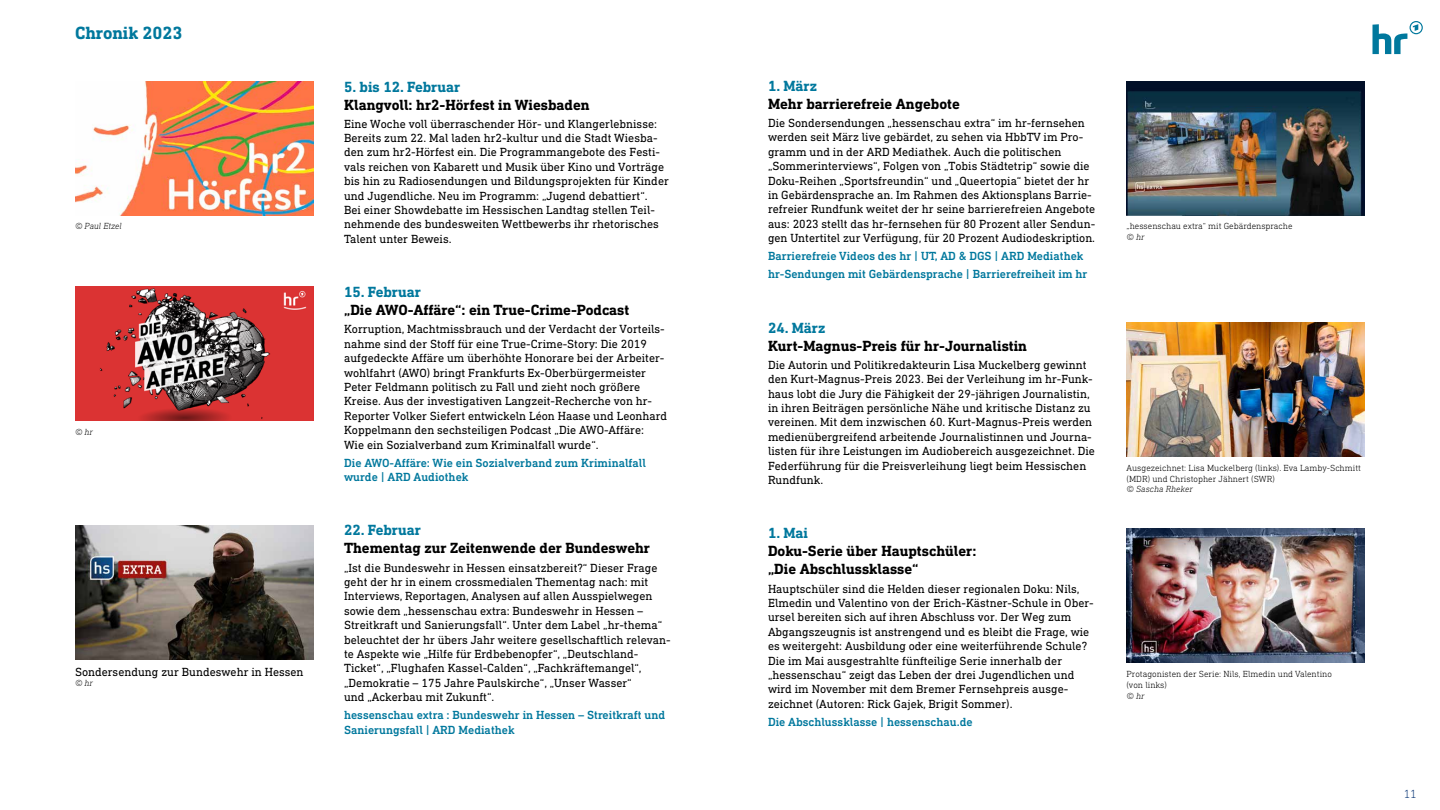
<style>
.page{position:relative;width:1440px;height:810px;background:#fff}
.page>*{position:absolute;margin:0;border:0;box-sizing:border-box;transform-origin:0 0}
.t1{font:700 18px "DIN Next Slab Pro";color:#00789d}
.t2{font:700 15px/18px "DIN Next Slab Pro";color:#000}
.t3{font:700 15px "DIN Next Slab Pro";color:#00789d}
.t4{font:12px/14.4px "DIN Next Slab Pro";color:#000}
.t5{font:500 12px/14.4px "DIN Next Slab Pro";color:#00789d}
.t6{font:300 12px "DIN Next Slab Pro";color:#0e3a78}
.t7{font:300 9px/10.8px "DIN Next Slab Pro";color:#000}
.t8{font:italic 300 9px "DIN Next Slab Pro";color:#000}
</style>
<div class="page">
<svg style="left:1373px;top:21px;width:50px;height:33px"></svg>
<img style="left:75px;top:81px;width:238px;height:134px">
<img style="left:1127px;top:81px;width:238px;height:134px">
<img style="left:75px;top:525px;width:238px;height:134px">
<img style="left:1127px;top:529px;width:238px;height:134px">
<img style="left:75px;top:287px;width:238px;height:134px">
<img style="left:1127px;top:322px;width:238px;height:135px">
<h1 class="t1" style="left:75px;top:23px;width:109px">Chronik 2023</h1>
<p class="t3" style="left:768px;top:77px;width:51px">1. März</p>
<p class="t2" style="left:768px;top:95px;width:193px">Mehr barrierefreie Angebote</p>
<p class="t4" style="left:768px;top:115px;width:329px">Die Sondersendungen „hessenschau extra“ im hr-fernsehen werden seit März live gebärdet, zu sehen via HbbTV im Pro&shy;gramm und in der ARD Mediathek. Auch die politischen „Sommerinterviews“, Folgen von „Tobis Städtetrip“ sowie die Doku-Reihen „Sportsfreundin“ und „Queertopia“ bietet der hr in Gebärdensprache an. Im Rahmen des Aktionsplans Barrie&shy;refreier Rundfunk weitet der hr seine barrierefreien Angebote aus: 2023 stellt das hr-fernsehen für 80 Prozent aller Sendun&shy;gen Untertitel zur Verfügung, für 20 Prozent Audiodeskription.</p>
<p class="t5" style="left:768px;top:247px;width:321px;line-height:18.1px">Barrierefreie Videos des hr | UT, AD &amp; DGS | ARD Mediathek hr-Sendungen mit Gebärdensprache | Barrierefreiheit im hr</p>
<p class="t3" style="left:344px;top:78px;width:118px">5. bis 12. Februar</p>
<p class="t2" style="left:344px;top:95px;width:247px">Klangvoll: hr2-Hörfest in Wiesbaden</p>
<p class="t4" style="left:344px;top:116px;width:326px">Eine Woche voll überraschender Hör- und Klangerlebnisse:<br>Bereits zum 22. Mal laden hr2-kultur und die Stadt Wiesba&shy;den zum hr2-Hörfest ein. Die Programmangebote des Festi&shy;vals reichen von Kabarett und Musik über Kino und Vorträge bis hin zu Radiosendungen und Bildungsprojekten für Kinder und Jugendliche. Neu im Programm: „Jugend debattiert“.<br>Bei einer Showdebatte im Hessischen Landtag stellen Teil&shy;nehmende des bundesweiten Wettbewerbs ihr rhetorisches Talent unter Beweis.</p>
<p class="t8" style="left:75px;top:221px;width:48px">© Paul Etzel</p>
<p class="t7" style="left:1127px;top:221px;width:168px">„hessenschau extra“ mit Gebärdensprache</p>
<p class="t8" style="left:1127px;top:232px;width:20px">© hr</p>
<p class="t8" style="left:75px;top:427px;width:20px">© hr</p>
<p class="t3" style="left:344px;top:283px;width:78px">15. Februar</p>
<p class="t2" style="left:344px;top:301px;width:287px">„Die AWO-Affäre“: ein True-Crime-Podcast</p>
<p class="t4" style="left:344px;top:322px;width:325px">Korruption, Machtmissbrauch und der Verdacht der Vorteils&shy;nahme sind der Stoff für eine True-Crime-Story: Die 2019 aufgedeckte Affäre um überhöhte Honorare bei der Arbeiter&shy;wohlfahrt (AWO) bringt Frankfurts Ex-Oberbürgermeister Peter Feldmann politisch zu Fall und zieht noch größere Kreise. Aus der investigativen Langzeit-Recherche von hr-Reporter Volker Siefert entwickeln Léon Haase und Leonhard Koppelmann den sechsteiligen Podcast „Die AWO-Affäre:<br>Wie ein Sozialverband zum Kriminalfall wurde“.</p>
<p class="t5" style="left:344px;top:455px;width:303px">Die AWO-Affäre: Wie ein Sozialverband zum Kriminalfall wurde | ARD Audiothek</p>
<p class="t3" style="left:768px;top:319px;width:59px">24. März</p>
<p class="t2" style="left:768px;top:337px;width:261px">Kurt-Magnus-Preis für hr-Journalistin</p>
<p class="t4" style="left:768px;top:357px;width:329px">Die Autorin und Politikredakteurin Lisa Muckelberg gewinnt den Kurt-Magnus-Preis 2023. Bei der Verleihung im hr-Funk&shy;haus lobt die Jury die Fähigkeit der 29-jährigen Journalistin, in ihren Beiträgen persönliche Nähe und kritische Distanz zu vereinen. Mit dem inzwischen 60. Kurt-Magnus-Preis werden medienübergreifend arbeitende Journalistinnen und Journa&shy;listen für ihre Leistungen im Audiobereich ausgezeichnet. Die Federführung für die Preisverleihung liegt beim Hessischen Rundfunk.</p>
<p class="t7" style="left:1127px;top:462px;width:236px">Ausgezeichnet: Lisa Muckelberg (links). Eva Lamby-Schmitt (MDR) und Christopher Jähnert (SWR)</p>
<p class="t8" style="left:1127px;top:484px;width:68px">© Sascha Rheker</p>
<p class="t3" style="left:344px;top:521px;width:78px">22. Februar</p>
<p class="t2" style="left:344px;top:539px;width:308px">Thementag zur Zeitenwende der Bundeswehr</p>
<p class="t4" style="left:344px;top:560px;width:328px">„Ist die Bundeswehr in Hessen einsatzbereit?“ Dieser Frage geht der hr in einem crossmedialen Thementag nach: mit Interviews, Reportagen, Analysen auf allen Ausspielwegen sowie dem „hessenschau extra: Bundeswehr in Hessen – Streitkraft und Sanierungsfall“. Unter dem Label „hr-thema“ beleuchtet der hr übers Jahr weitere gesellschaftlich relevan&shy;te Aspekte wie „Hilfe für Erdbebenopfer“, „Deutschland-Ticket“, „Flughafen Kassel-Calden“, „Fachkräftemangel“, „Demokratie – 175 Jahre Paulskirche“, „Unser Wasser“<br>und „Ackerbau mit Zukunft“.</p>
<p class="t5" style="left:344px;top:708px;width:323px">hessenschau extra : Bundeswehr in Hessen – Streitkraft und<br>Sanierungsfall | ARD Mediathek</p>
<p class="t3" style="left:768px;top:524px;width:42px">1. Mai</p>
<p class="t2" style="left:768px;top:542px;width:210px">Doku-Serie über Hauptschüler: „Die Abschlussklasse“</p>
<p class="t4" style="left:768px;top:581px;width:327px">Hauptschüler sind die Helden dieser regionalen Doku: Nils, Elmedin und Valentino von der Erich-Kästner-Schule in Ober&shy;ursel bereiten sich auf ihren Abschluss vor. Der Weg zum Abgangszeugnis ist anstrengend und es bleibt die Frage, wie es weitergeht: Ausbildung oder eine weiterführende Schule?<br>Die im Mai ausgestrahlte fünfteilige Serie innerhalb der „hessenschau“ zeigt das Leben der drei Jugendlichen und wird im November mit dem Bremer Fernsehpreis ausge&shy;zeichnet (Autoren: Rick Gajek, Brigit Sommer).</p>
<p class="t5" style="left:768px;top:714px;width:206px">Die Abschlussklasse | hessenschau.de</p>
<p class="t4" style="left:75px;top:664px;width:230px">Sondersendung zur Bundeswehr in Hessen</p>
<p class="t8" style="left:75px;top:678px;width:20px">© hr</p>
<p class="t7" style="left:1126px;top:669px;width:207px">Protagonisten der Serie: Nils, Elmedin und Valentino (von links)</p>
<p class="t8" style="left:1126px;top:690px;width:20px">© hr</p>
<p class="t6" style="left:1404px;top:787px;width:14px">11</p>
</div>
